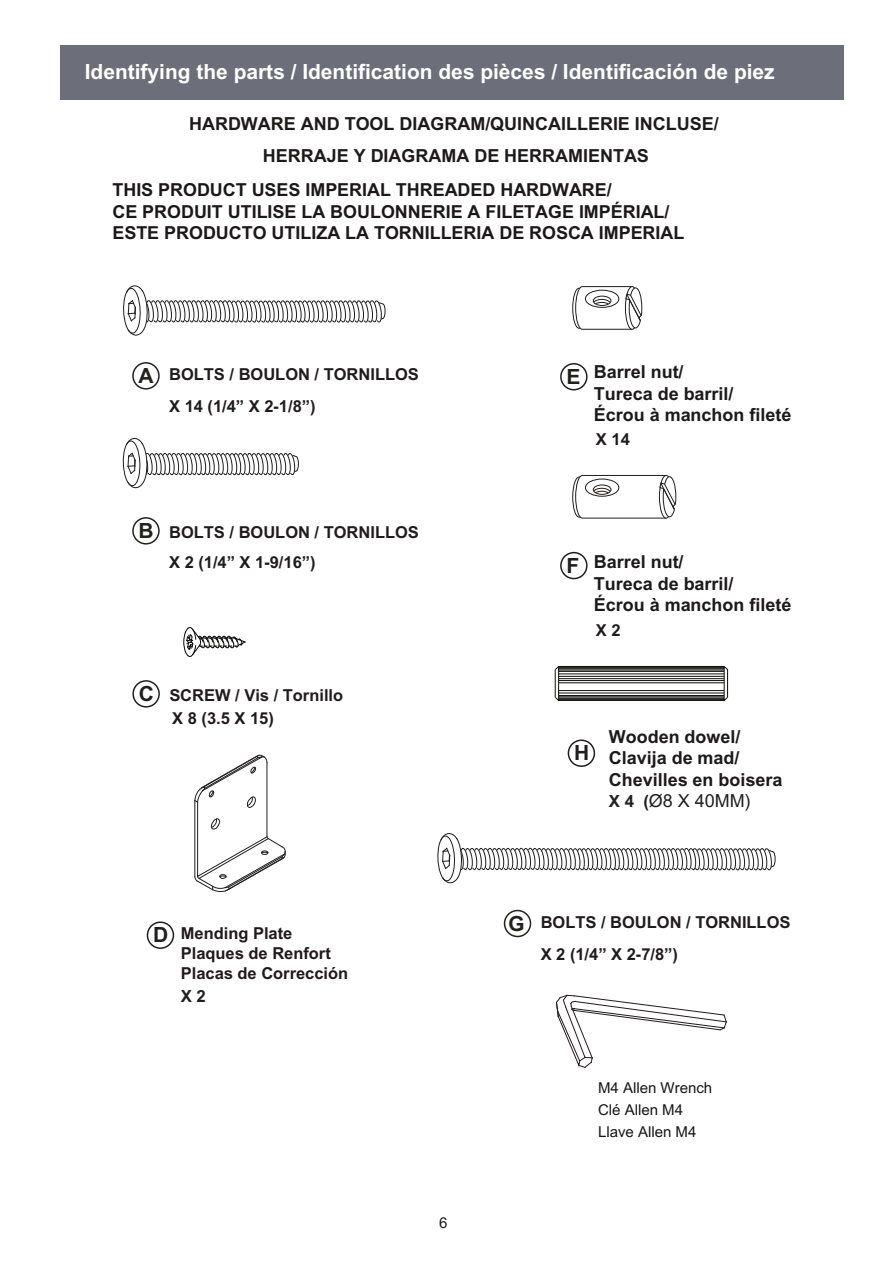
<style>
.page{position:relative;width:893px;height:1263px;background:#fff}
.page>*{position:absolute;margin:0;border:0;box-sizing:border-box;transform-origin:0 0}
.t1{font:700 21px "Arial";color:#fff}
.t2{font:700 21px "Arial";color:#22211f}
.t3{font:700 21px "Arial";color:#211e1e}
.t4{font:700 21px "Arial";color:#221e1f}
.t5{font:700 18px/21.6px "Arial";color:#1c191a}
.t6{font:700 18px/32.2px "Arial";color:#1d1a1a;text-align:center}
.t7{font:18px "Arial";color:#1f1d1d}
.t8{font:700 17.85px/21.5px "Arial";color:#1c1819}
.t9{font:700 16.8px "Arial";color:#221e1f}
.t10{font:700 16.5px "Arial";color:#201b1c}
.t11{font:700 16.5px/19.8px "Arial";color:#211a1c}
.t12{font:15px/21.6px "Arial";color:#141614}
.t13{font:15px "Arial";color:#1c1819}
.s1{font-size:21px;color:#221e1f}
.s2{font-weight:700;font-size:16.8px;color:#211e1e}
</style>
<div class="page">
<div style="left:60px;top:45px;width:783px;height:55px;background:#6c6f7a"></div>
<hr style="left:559px;top:700px;width:165px;height:1px;background:#0e0e0b">
<hr style="left:559px;top:666px;width:165px;height:1px;background:#0e0e0b">
<svg style="left:554px;top:666px;width:5px;height:36px"></svg>
<svg style="left:723px;top:666px;width:5px;height:36px"></svg>
<hr style="left:559px;top:667px;width:165px;height:1px;background:#0e0e0b">
<hr style="left:559px;top:668px;width:165px;height:1px;background:#0e0e0b">
<hr style="left:559px;top:670px;width:165px;height:1px;background:#0e0e0b">
<hr style="left:559px;top:671px;width:165px;height:1px;background:#0e0e0b">
<hr style="left:559px;top:674px;width:165px;height:1px;background:#0e0e0b">
<hr style="left:559px;top:676px;width:165px;height:1px;background:#0e0e0b">
<hr style="left:558px;top:699px;width:166px;height:1px;background:#0e0e0b">
<hr style="left:558px;top:698px;width:166px;height:1px;background:#0e0e0b">
<hr style="left:558px;top:696px;width:166px;height:1px;background:#0e0e0b">
<hr style="left:558px;top:695px;width:166px;height:1px;background:#0e0e0b">
<hr style="left:558px;top:693px;width:166px;height:1px;background:#0e0e0b">
<hr style="left:558px;top:690px;width:166px;height:1px;background:#0e0e0b">
<hr style="left:559px;top:678px;width:165px;height:1px;background:#0e0e0b">
<hr style="left:559px;top:680px;width:165px;height:1px;background:#0e0e0b">
<hr style="left:559px;top:682px;width:165px;height:1px;background:#0e0e0b">
<div style="left:132px;top:362px;width:28px;height:28px;border:2px solid #22211f;border-radius:50%"></div>
<div style="left:568px;top:739px;width:27px;height:28px;border:2px solid #211e1e;border-radius:50%"></div>
<div style="left:560px;top:552px;width:28px;height:27px;border:2px solid #211e1e;border-radius:50%"></div>
<div style="left:572px;top:477px;width:14px;height:40px;border:1px solid #201e1d;border-radius:50%"></div>
<svg style="left:575px;top:475px;width:102px;height:44px"></svg>
<div style="left:560px;top:363px;width:28px;height:27px;border:2px solid #211e1e;border-radius:50%"></div>
<div style="left:572px;top:288px;width:14px;height:41px;border:1px solid #201e1d;border-radius:50%"></div>
<svg style="left:575px;top:286px;width:68px;height:44px"></svg>
<div style="left:132px;top:517px;width:28px;height:28px;border:2px solid #22211f;border-radius:50%"></div>
<svg style="left:123px;top:285px;width:263px;height:51px"></svg>
<div style="left:504px;top:910px;width:27px;height:27px;border:2px solid #22211f;border-radius:50%"></div>
<svg style="left:555px;top:994px;width:172px;height:74px"></svg>
<div style="left:132px;top:680px;width:28px;height:27px;border:2px solid #221e1f;border-radius:50%"></div>
<svg style="left:183px;top:627px;width:63px;height:30px"></svg>
<div style="left:147px;top:921px;width:27px;height:28px;border:2px solid #221e1f;border-radius:50%"></div>
<svg style="left:194px;top:754px;width:92px;height:138px"></svg>
<svg style="left:122px;top:438px;width:177px;height:51px"></svg>
<svg style="left:437px;top:833px;width:339px;height:51px"></svg>
<p class="t1" style="left:85px;top:59px;width:691px">Identifying the parts / Identification des pièces / Identificación de piez</p>
<p class="t6" style="left:189px;top:108px;width:531px">HARDWARE AND TOOL DIAGRAM/QUINCAILLERIE INCLUSE/<br>HERRAJE Y DIAGRAMA DE HERRAMIENTAS</p>
<p class="t8" style="left:112px;top:179px;width:573px">THIS PRODUCT USES IMPERIAL THREADED HARDWARE/<br>CE PRODUIT UTILISE LA BOULONNERIE A FILETAGE IMPÉRIAL/<br>ESTE PRODUCTO UTILIZA LA TORNILLERIA DE ROSCA IMPERIAL</p>
<p class="t2" style="left:139px;top:363px;width:17px">A</p>
<p class="t10" style="left:169px;top:365px;width:251px">BOLTS / BOULON / TORNILLOS</p>
<p class="t10" style="left:169px;top:397px;width:148px">X 14 (1/4” X 2-1/8”)</p>
<p class="t2" style="left:139px;top:518px;width:17px">B</p>
<p class="t10" style="left:169px;top:522px;width:251px">BOLTS / BOULON / TORNILLOS</p>
<p class="t10" style="left:169px;top:553px;width:148px">X 2 (1/4” X 1-9/16”)</p>
<p class="t4" style="left:139px;top:681px;width:17px">C</p>
<p class="t11" style="left:169px;top:685px;width:175px">SCREW / Vis / Tornillo</p>
<p class="t11" style="left:172px;top:709px;width:103px">X 8 (3.5 X 15)</p>
<p class="t11" style="left:181px;top:924px;width:169px;text-indent:-28px"><span class="s1">D</span> Mending Plate<br>Plaques de Renfort<br>Placas de Corrección</p>
<p class="t9" style="left:181px;top:986px;width:27px">X 2</p>
<p class="t13" style="left:439px;top:1214px;width:10px">6</p>
<p class="t3" style="left:566px;top:364px;width:15px">E</p>
<p class="t5" style="left:594px;top:361px;width:199px">Barrel nut/<br>Tureca de barril/<br>Écrou à manchon fileté</p>
<p class="t10" style="left:596px;top:430px;width:35px">X 14</p>
<p class="t3" style="left:566px;top:553px;width:14px">F</p>
<p class="t5" style="left:594px;top:551px;width:199px">Barrel nut/<br>Tureca de barril/<br>Écrou à manchon fileté</p>
<p class="t10" style="left:596px;top:620px;width:26px">X 2</p>
<p class="t3" style="left:574px;top:741px;width:17px">H</p>
<p class="t5" style="left:609px;top:726px;width:175px">Wooden dowel/<br>Clavija de mad/<br>Chevilles en boisera</p>
<p class="t7" style="left:609px;top:791px;width:143px"><span class="s2">X 4 (</span>Ø8 X 40MM)</p>
<p class="t2" style="left:508px;top:911px;width:18px">G</p>
<p class="t10" style="left:541px;top:913px;width:251px">BOLTS / BOULON / TORNILLOS</p>
<p class="t10" style="left:541px;top:944px;width:139px">X 2 (1/4” X 2-7/8”)</p>
<p class="t12" style="left:598px;top:1077px;width:116px">M4 Allen Wrench<br>Clé Allen M4<br>Llave Allen M4</p>
</div>
